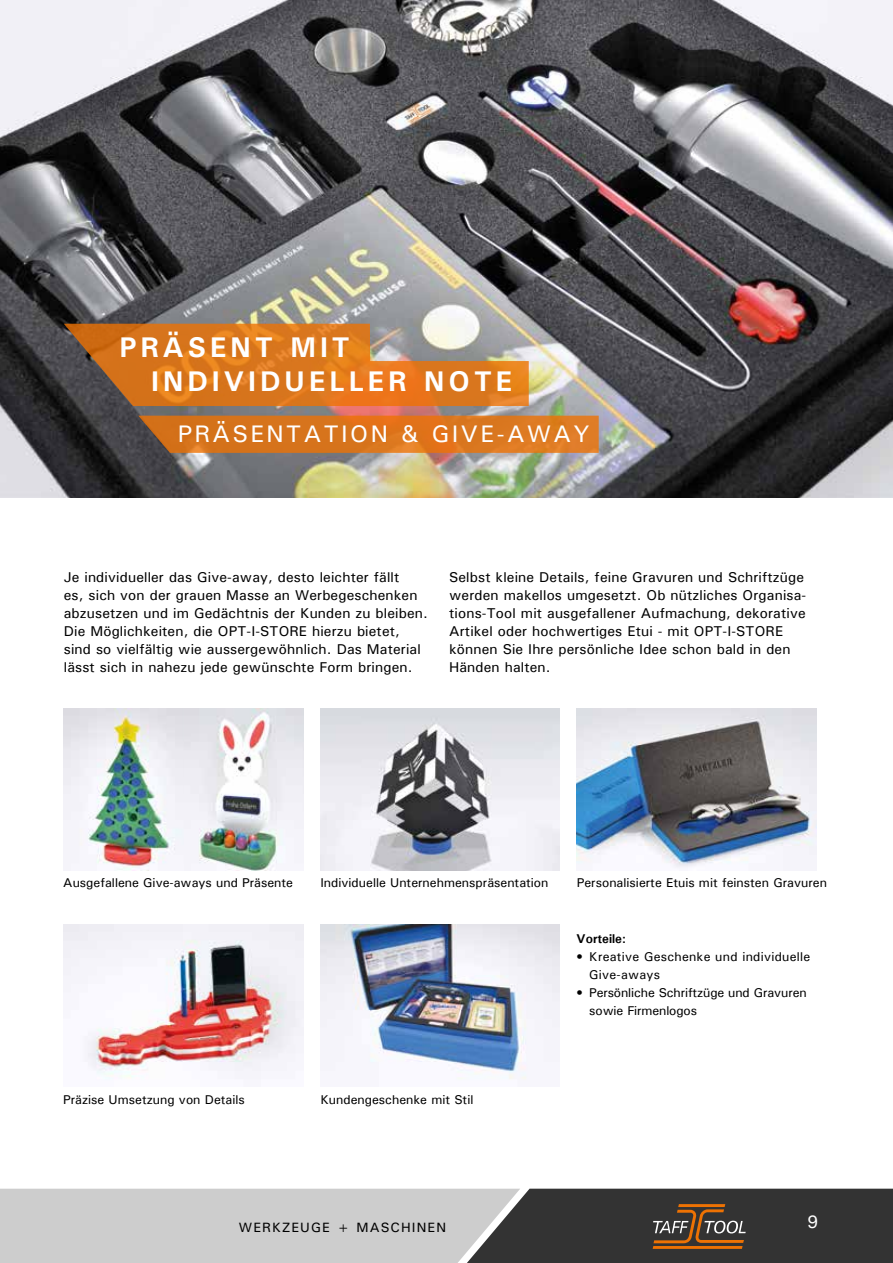
<style>
.page{position:relative;width:893px;height:1263px;background:#fff}
.page>*{position:absolute;margin:0;border:0;box-sizing:border-box;transform-origin:0 0}
.t1{font:700 28.5px/34.2px "Univers";letter-spacing:.14em;color:#fff}
.t2{font:500 24px "Univers";letter-spacing:.1em;color:#fff}
.t3{font:500 18px "Univers";color:#fff}
.t4{font:500 14.25px/18px "Univers";letter-spacing:.01em;color:#000}
.t5{font:500 13.5px "Univers";letter-spacing:.08em;color:#000}
.t6{font:500 12.75px/18px "Univers";color:#000}
.t7{font:500 12.75px/18px "Univers";letter-spacing:.02em;color:#000}
.t8{font:700 12.75px "Univers";color:#000}
</style>
<div class="page">
<svg style="left:0;top:1189px;width:893px;height:74px"></svg>
<img style="left:320px;top:925px;width:240px;height:154px">
<img style="left:0;top:0;width:893px;height:497px">
<img style="left:320px;top:709px;width:240px;height:162px">
<img style="left:577px;top:709px;width:239px;height:162px">
<img style="left:64px;top:709px;width:239px;height:162px">
<img style="left:64px;top:925px;width:239px;height:154px">
<svg style="left:64px;top:324px;width:465px;height:82px"></svg>
<svg style="left:138px;top:416px;width:461px;height:37px"></svg>
<h1 class="t1" style="left:151px;top:330px;width:363px;text-indent:-31px">PRÄSENT MIT<br>INDIVIDUELLER NOTE</h1>
<h2 class="t2" style="left:178px;top:419px;width:413px">PRÄSENTATION &amp; GIVE-AWAY</h2>
<p class="t4" style="left:64px;top:568px;width:366px">Je individueller das Give-away, desto leichter fällt<br>es, sich von der grauen Masse an Werbegeschenken abzusetzen und im Gedächtnis der Kunden zu bleiben.<br>Die Möglichkeiten, die OPT-I-STORE hierzu bietet, sind so vielfältig wie aussergewöhnlich. Das Material lässt sich in nahezu jede gewünschte Form bringen.</p>
<p class="t4" style="left:449px;top:568px;width:359px">Selbst kleine Details, feine Gravuren und Schriftzüge werden makellos umgesetzt. Ob nützliches Organisa&shy;tions-Tool mit ausgefallener Aufmachung, dekorative Artikel oder hochwertiges Etui - mit OPT-I-STORE können Sie Ihre persönliche Idee schon bald in den Händen halten.</p>
<p class="t6" style="left:63px;top:873px;width:231px">Ausgefallene Give-aways und Präsente</p>
<p class="t6" style="left:320px;top:873px;width:230px">Individuelle Unternehmenspräsentation</p>
<p class="t6" style="left:577px;top:873px;width:252px">Personalisierte Etuis mit feinsten Gravuren</p>
<p class="t8" style="left:576px;top:930px;width:51px">Vorteile:</p>
<p class="t7" style="left:589px;top:947px;width:223px;text-indent:-13px">• Kreative Geschenke und individuelle<br>Give-aways</p>
<p class="t6" style="left:589px;top:983px;width:219px;text-indent:-13px">• Persönliche Schriftzüge und Gravuren sowie Firmenlogos</p>
<p class="t6" style="left:63px;top:1091px;width:183px">Präzise Umsetzung von Details</p>
<p class="t6" style="left:320px;top:1091px;width:155px">Kundengeschenke mit Stil</p>
<p class="t5" style="left:239px;top:1219px;width:209px">WERKZEUGE + MASCHINEN</p>
<p class="t3" style="left:807px;top:1210px;width:13px">9</p>
</div>
